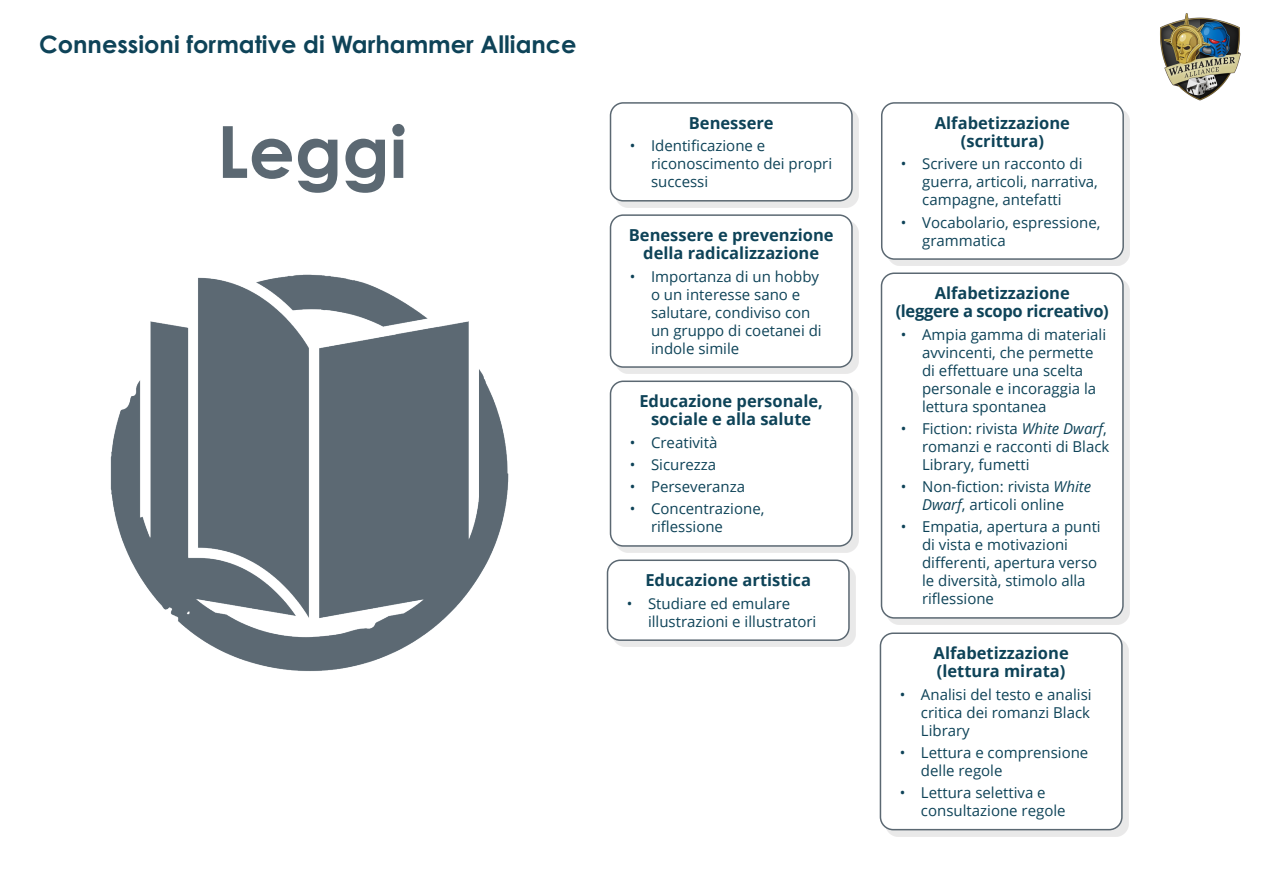
<style>
.page{position:relative;width:1263px;height:893px;background:#fff}
.page>*{position:absolute;margin:0;border:0;box-sizing:border-box;transform-origin:0 0}
.Activity_Title_B{font:700 72px "Century Gothic Std";color:#5b6872}
.Activity_Title_B-2{font:700 24px "Century Gothic Std";color:#0e4358}
.Body_round_box{font:700 16.5px/18px "Open Sans";color:#0e4358;text-align:center}
.Body_round_box-2{font:700 16.5px/18px "Open Sans";letter-spacing:-.02em;color:#0e4358;text-align:center}
.t1{font:15px/18px "Open Sans";color:#0e4358}
.s1{font-style:italic}
</style>
<div class="page">
<div style="left:616px;top:108px;width:243px;height:100px;background:#e9e9e9"></div>
<div style="left:610px;top:103px;width:242px;height:98px;background:#fff;border-radius:13px"></div>
<div style="left:610px;top:102px;width:243px;height:100px;border:2px solid #5b6872;border-radius:13px"></div>
<div style="left:887px;top:108px;width:243px;height:158px;background:#e9e9e9"></div>
<div style="left:882px;top:103px;width:241px;height:156px;background:#fff;border-radius:13px"></div>
<div style="left:881px;top:102px;width:243px;height:158px;border:2px solid #5b6872;border-radius:13px"></div>
<div style="left:616px;top:386px;width:243px;height:167px;background:#e9e9e9"></div>
<div style="left:610px;top:381px;width:242px;height:165px;background:#fff;border-radius:13px"></div>
<div style="left:610px;top:381px;width:243px;height:166px;border:2px solid #5b6872;border-radius:13px"></div>
<div style="left:887px;top:278px;width:243px;height:347px;background:#e9e9e9"></div>
<div style="left:881px;top:273px;width:242px;height:345px;background:#fff;border-radius:13px"></div>
<div style="left:881px;top:272px;width:243px;height:347px;border:2px solid #5b6872;border-radius:13px"></div>
<div style="left:613px;top:565px;width:243px;height:82px;background:#e9e9e9"></div>
<div style="left:607px;top:560px;width:242px;height:80px;background:#fff;border-radius:13px"></div>
<div style="left:607px;top:559px;width:243px;height:82px;border:2px solid #5b6872;border-radius:13px"></div>
<div style="left:886px;top:638px;width:243px;height:198px;background:#231f20;opacity:.1"></div>
<div style="left:880px;top:633px;width:242px;height:197px;background:#fff;border-radius:13px"></div>
<div style="left:880px;top:632px;width:243px;height:198px;border:2px solid #5b6872;border-radius:13px"></div>
<div style="left:616px;top:220px;width:243px;height:154px;background:#e9e9e9"></div>
<div style="left:610px;top:215px;width:242px;height:152px;background:#fff;border-radius:13px"></div>
<div style="left:610px;top:214px;width:243px;height:154px;border:2px solid #5b6872;border-radius:13px"></div>
<img style="left:110px;top:274px;width:399px;height:397px">
<img style="left:1160px;top:13px;width:81px;height:88px">
<p class="Activity_Title_B-2" style="left:39px;top:29px;width:539px">Connessioni formative di Warhammer Alliance</p>
<p class="Activity_Title_B" style="left:217px;top:107px;width:192px">Leggi</p>
<p class="Body_round_box" style="left:689px;top:114px;width:86px">Benessere</p>
<p class="t1" style="left:651px;top:136px;width:183px;text-indent:-21px">• Identificazione e riconoscimento dei propri successi</p>
<p class="Body_round_box" style="left:629px;top:226px;width:206px">Benessere e prevenzione della radicalizzazione</p>
<p class="t1" style="left:651px;top:267px;width:172px;text-indent:-21px">• Importanza di un hobby o un interesse sano e salutare, condiviso con un gruppo di coetanei di indole simile</p>
<p class="Body_round_box" style="left:639px;top:392px;width:185px">Educazione personale, sociale e alla salute</p>
<p class="t1" style="left:630px;top:433px;width:89px">• Creatività</p>
<p class="t1" style="left:630px;top:455px;width:88px">• Sicurezza</p>
<p class="t1" style="left:630px;top:477px;width:117px">• Perseveranza</p>
<p class="t1" style="left:651px;top:500px;width:115px;text-indent:-21px">• Concentrazione, riflessione</p>
<p class="Body_round_box" style="left:645px;top:571px;width:167px">Educazione artistica</p>
<p class="t1" style="left:648px;top:594px;width:170px;text-indent:-21px">• Studiare ed emulare illustrazioni e illustratori</p>
<p class="Body_round_box" style="left:935px;top:114px;width:137px">Alfabetizzazione (scrittura)</p>
<p class="t1" style="left:922px;top:154px;width:177px;text-indent:-21px">• Scrivere un racconto di guerra, articoli, narrativa, campagne, antefatti</p>
<p class="t1" style="left:922px;top:213px;width:180px;text-indent:-21px">• Vocabolario, espressione, grammatica</p>
<p class="Body_round_box-2" style="left:896px;top:284px;width:215px">Alfabetizzazione<br>(leggere a scopo ricreativo)</p>
<p class="t1" style="left:922px;top:325px;width:186px;text-indent:-21px">• Ampia gamma di materiali avvincenti, che permette di effettuare una scelta personale e incoraggia la lettura spontanea</p>
<p class="t1" style="left:922px;top:419px;width:189px;text-indent:-21px">• Fiction: rivista <span class="s1">White Dwarf</span>, romanzi e racconti di Black<br>Library, fumetti</p>
<p class="t1" style="left:901px;top:477px;width:192px;text-align:center">• Non-fiction: rivista <span class="s1">White<br>Dwarf</span>, articoli online</p>
<p class="t1" style="left:922px;top:518px;width:180px;text-indent:-21px">• Empatia, apertura a punti di vista e motivazioni differenti, apertura verso le diversità, stimolo alla riflessione</p>
<p class="Body_round_box" style="left:933px;top:644px;width:137px;text-align:left">Alfabetizzazione (lettura mirata)</p>
<p class="t1" style="left:921px;top:685px;width:172px;text-align:justify;text-indent:-21px">• Analisi del testo e analisi critica dei romanzi Black Library</p>
<p class="t1" style="left:921px;top:743px;width:169px;text-indent:-21px">• Lettura e comprensione delle regole</p>
<p class="t1" style="left:921px;top:783px;width:146px;text-indent:-21px">• Lettura selettiva e consultazione regole</p>
</div>
